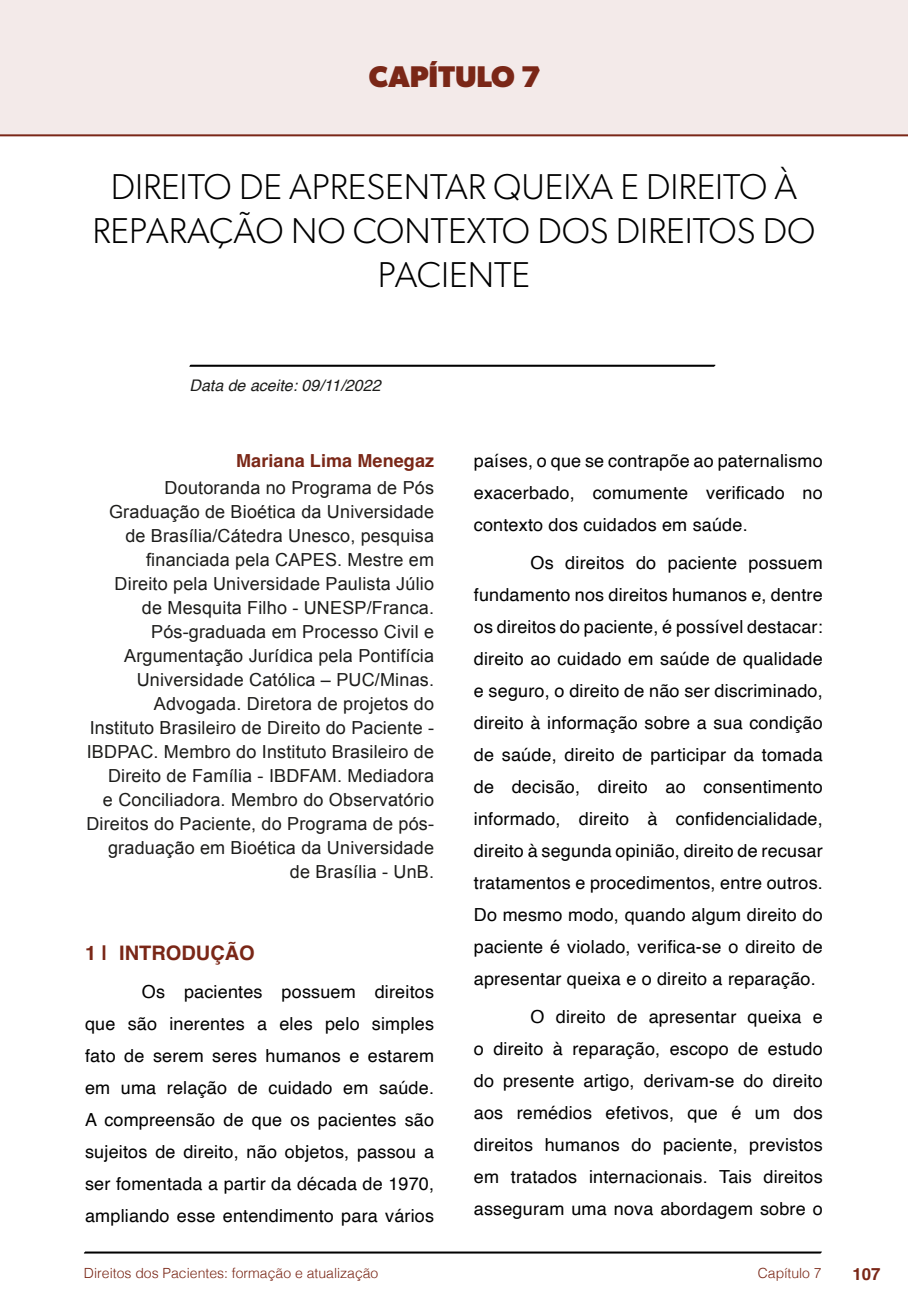
<style>
.page{position:relative;width:908px;height:1304px;background:#fff}
.page>*{position:absolute;margin:0;border:0;box-sizing:border-box;transform-origin:0 0}
.t1{font:300 36px/44px "Gibson";color:#000;text-align:center}
.t2{font:700 30px "Gibson";color:#7a2717}
.t3{font:700 20px "Helvetica";color:#7a2717}
.t4{font:18px/32px "Helvetica";letter-spacing:.01em;color:#000;text-align:justify}
.t5{font:18px/24px "Arial";letter-spacing:.01em;color:#1d1d1b;text-align:right}
.t6{font:700 18px "Helvetica";letter-spacing:.005em;color:#7a2717}
.t7{font:700 16.8px "Helvetica";color:#7a2717}
.t8{font:italic 16px "Helvetica";color:#1d1d1b}
.t9{font:300 14px "Helvetica";color:#7a2717}
</style>
<div class="page">
<svg style="left:84px;top:1251px;width:737px;height:3px;background:#515151"></svg>
<svg style="left:189px;top:364px;width:526px;height:3px;background:#4f4f4f"></svg>
<div style="left:0;top:0;width:907px;height:136px;background:#f3eae9"></div>
<div style="left:44px;top:72px;width:68px;height:61px;background:#f3eae9"></div>
<h2 class="t2" style="left:369px;top:58px;width:173px">CAPÍTULO 7</h2>
<h1 class="t1" style="left:93px;top:164px;width:724px">DI REITO DE APRESENTAR QU EIXA E DI REITO À<br>REPARAÇÃO NO CONTEXTO DOS DI REITOS DO<br>PACI ENTE</h1>
<p class="t8" style="left:189px;top:373px;width:192px">Data de aceite: 09/11/2022</p>
<p class="t6" style="left:236px;top:450px;width:199px">Mariana Lima Menegaz</p>
<p class="t5" style="left:86px;top:476px;width:349px">Doutoranda no Programa de Pós Graduação de Bioética da Universidade de Brasília/Cátedra Unesco, pesquisa financiada pela CAPES. Mestre em<br>Direito pela Universidade Paulista Júlio<br>de Mesquita Filho - UNESP/Franca.<br>Pós-graduada em Processo Civil e Argumentação Jurídica pela Pontifícia Universidade Católica – PUC/Minas.<br>Advogada. Diretora de projetos do Instituto Brasileiro de Direito do Paciente - IBDPAC. Membro do Instituto Brasileiro de Direito de Família - IBDFAM. Mediadora<br>e Conciliadora. Membro do Observatório Direitos do Paciente, do Programa de pós&shy;graduação em Bioética da Universidade de Brasília - UnB.</p>
<p class="t3" style="left:85px;top:941px;width:171px">1 | INTRODUÇÃO</p>
<p class="t4" style="left:85px;top:976px;width:350px;text-indent:57px">Os pacientes possuem direitos que são inerentes a eles pelo simples fato de serem seres humanos e estarem em uma relação de cuidado em saúde.<br>A compreensão de que os pacientes são sujeitos de direito, não objetos, passou a ser fomentada a partir da década de 1970, ampliando esse entendimento para vários</p>
<p class="t4" style="left:473px;top:445px;width:350px">países, o que se contrapõe ao paternalismo exacerbado, comumente verificado no contexto dos cuidados em saúde.</p>
<p class="t4" style="left:473px;top:547px;width:350px;text-indent:57px">Os direitos do paciente possuem fundamento nos direitos humanos e, dentre os direitos do paciente, é possível destacar: direito ao cuidado em saúde de qualidade e seguro, o direito de não ser discriminado, direito à informação sobre a sua condição de saúde, direito de participar da tomada de decisão, direito ao consentimento informado, direito à confidencialidade, direito à segunda opinião, direito de recusar tratamentos e procedimentos, entre outros.<br>Do mesmo modo, quando algum direito do paciente é violado, verifica-se o direito de apresentar queixa e o direito a reparação.</p>
<p class="t4" style="left:473px;top:1001px;width:350px;text-indent:57px">O direito de apresentar queixa e o direito à reparação, escopo de estudo do presente artigo, derivam-se do direito aos remédios efetivos, que é um dos direitos humanos do paciente, previstos em tratados internacionais. Tais direitos asseguram uma nova abordagem sobre o</p>
<p class="t9" style="left:84px;top:1261px;width:296px">Direitos dos Pacientes: formação e atualização</p>
<p class="t9" style="left:757px;top:1261px;width:65px">Capítulo 7</p>
<p class="t7" style="left:851px;top:1264px;width:30px">107</p>
</div>
